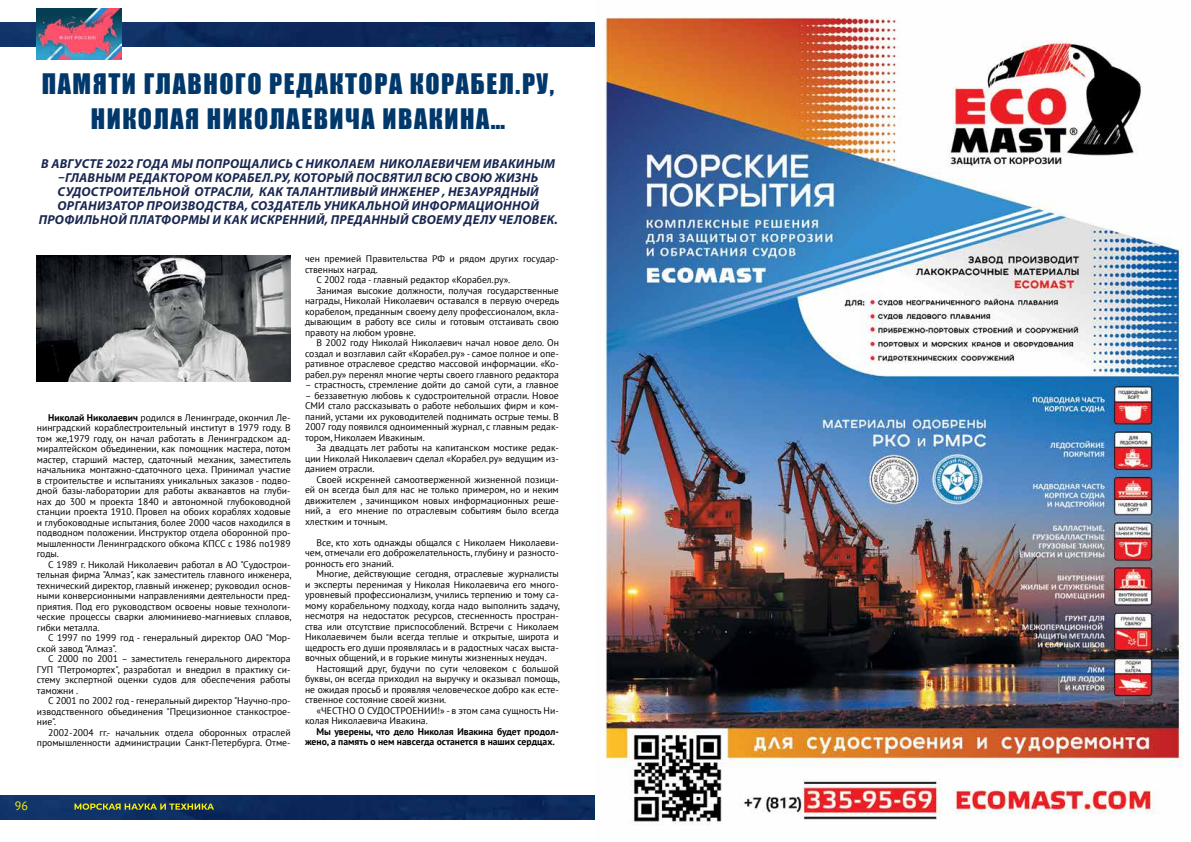
<style>
.page{position:relative;width:1191px;height:842px;background:#fff}
.page>*{position:absolute;margin:0;border:0;box-sizing:border-box;transform-origin:0 0}
.t1{font:26px/35px "Impact";letter-spacing:.06em;color:#00386c;text-align:center}
.t2{font:italic 700 13px/14px "Myriad Pro";letter-spacing:.02em;color:#192751;text-align:center}
.t3{font:12px "PT Sans";color:#fff200}
.t4{font:9.6px/10.5px "PT Sans";color:#000;text-align:justify}
.t5{font:700 9.6px/10.5px "PT Sans";color:#000}
.s1{font-weight:700}
</style>
<div class="page">
<img style="left:0;top:23px;width:595px;height:24px">
<img style="left:0;top:795px;width:595px;height:24px">
<svg style="left:74px;top:803px;width:140px;height:7px"></svg>
<img style="left:37px;top:9px;width:84px;height:51px">
<img style="left:37px;top:255px;width:253px;height:127px">
<img style="left:605px;top:17px;width:579px;height:808px">
<h1 class="t1" style="left:42px;top:66px;width:514px">ПАМЯТИ ГЛАВНОГО РЕДАКТОРА КОРАБЕЛ.РУ,<br>НИКОЛАЯ НИКОЛАЕВИЧА ИВАКИНА…</h1>
<p class="t2" style="left:39px;top:156px;width:520px">В АВГУСТЕ 2022 ГОДА МЫ ПОПРОЩАЛИСЬ С НИКОЛАЕМ НИКОЛАЕВИЧЕМ ИВАКИНЫМ –ГЛАВНЫМ РЕДАКТОРОМ КОРАБЕЛ.РУ, КОТОРЫЙ ПОСВЯТИЛ ВСЮ СВОЮ ЖИЗНЬ СУДОСТРОИТЕЛЬНОЙ ОТРАСЛИ, КАК ТАЛАНТЛИВЫЙ ИНЖЕНЕР , НЕЗАУРЯДНЫЙ ОРГАНИЗАТОР ПРОИЗВОДСТВА, СОЗДАТЕЛЬ УНИКАЛЬНОЙ ИНФОРМАЦИОННОЙ ПРОФИЛЬНОЙ ПЛАТФОРМЫ И КАК ИСКРЕННИЙ, ПРЕДАННЫЙ СВОЕМУ ДЕЛУ ЧЕЛОВЕК.</p>
<p class="t4" style="left:37px;top:412px;width:256px;text-indent:11px"><span class="s1">Николай Николаевич</span> родился в Ленинграде, окончил Ле&shy;нинградский кораблестроительный институт в 1979 году. В том же,1979 году, он начал работать в Ленинградском ад&shy;миралтейском объединении, как помощник мастера, потом мастер, старший мастер, сдаточный механик, заместитель начальника монтажно-сдаточного цеха. Принимал участие в строительстве и испытаниях уникальных заказов - подво&shy;дной базы-лаборатории для работы акванавтов на глуби&shy;нах до 300 м проекта 1840 и автономной глубоководной станции проекта 1910. Провел на обоих кораблях ходовые и глубоководные испытания, более 2000 часов находился в подводном положении. Инструктор отдела оборонной про&shy;мышленности Ленинградского обкома КПСС с 1986 по1989 годы.</p>
<p class="t4" style="left:37px;top:559px;width:256px;text-indent:11px">С 1989 г. Николай Николаевич работал в АО "Судострои&shy;тельная фирма "Алмаз", как заместитель главного инженера, технический директор, главный инженер; руководил основ&shy;ными конверсионными направлениями деятельности пред&shy;приятия. Под его руководством освоены новые технологи&shy;ческие процессы сварки алюминиево-магниевых сплавов, гибки металла.</p>
<p class="t4" style="left:37px;top:633px;width:255px;text-indent:11px">С 1997 по 1999 год - генеральный директор ОАО "Мор&shy;ской завод "Алмаз".</p>
<p class="t4" style="left:37px;top:654px;width:255px;text-indent:11px">С 2000 по 2001 – заместитель генерального директора ГУП "Петромортех", разработал и внедрил в практику си&shy;стему экспертной оценки судов для обеспечения работы таможни .</p>
<p class="t4" style="left:37px;top:696px;width:255px;text-indent:11px">С 2001 по 2002 год - генеральный директор "Научно-про&shy;изводственного объединения "Прецизионное станкострое&shy;ние".</p>
<p class="t4" style="left:37px;top:727px;width:255px;text-align:right">2002-2004 гг.- начальник отдела оборонных отраслей промышленности администрации Санкт-Петербурга. Отме-</p>
<p class="t4" style="left:305px;top:254px;width:255px">чен премией Правительства РФ и рядом других государ-</p>
<p class="t4" style="left:305px;top:264px;width:74px">ственных наград.</p>
<p class="t4" style="left:316px;top:275px;width:195px">С 2002 года - главный редактор «Корабел.ру».</p>
<p class="t4" style="left:316px;top:285px;width:244px">Занимая высокие должности, получая государственные</p>
<p class="t4" style="left:305px;top:296px;width:256px">награды, Николай Николаевич оставался в первую очередь</p>
<p class="t4" style="left:305px;top:306px;width:255px">корабелом, преданным своему делу профессионалом, вкла-</p>
<p class="t4" style="left:305px;top:317px;width:255px">дывающим в работу все силы и готовым отстаивать свою</p>
<p class="t4" style="left:305px;top:327px;width:112px">правоту на любом уровне.</p>
<p class="t4" style="left:316px;top:338px;width:244px">В 2002 году Николай Николаевич начал новое дело. Он</p>
<p class="t4" style="left:305px;top:348px;width:255px">создал и возглавил сайт «Корабел.ру» - самое полное и опе-</p>
<p class="t4" style="left:305px;top:359px;width:255px">ративное отраслевое средство массовой информации. «Ко-</p>
<p class="t4" style="left:305px;top:369px;width:255px">рабел.ру» перенял многие черты своего главного редактора</p>
<p class="t4" style="left:305px;top:380px;width:255px">– страстность, стремление дойти до самой сути, а главное</p>
<p class="t4" style="left:305px;top:390px;width:255px">– беззаветную любовь к судостроительной отрасли. Новое СМИ стало рассказывать о работе небольших фирм и ком&shy;паний, устами их руководителей поднимать острые темы. В 2007 году появился одноименный журнал, с главным редак&shy;тором, Николаем Ивакиным.</p>
<p class="t4" style="left:305px;top:443px;width:255px;text-indent:11px">За двадцать лет работы на капитанском мостике редак&shy;ции Николай Николаевич сделал «Корабел.ру» ведущим из&shy;данием отрасли.</p>
<p class="t4" style="left:305px;top:474px;width:255px;text-indent:11px">Своей искренней самоотверженной жизненной позици&shy;ей он всегда был для нас не только примером, но и неким движителем , зачинщиком новых информационных реше&shy;ний, а его мнение по отраслевым событиям было всегда хлестким и точным.</p>
<p class="t4" style="left:305px;top:537px;width:255px;text-indent:11px">Все, кто хоть однажды общался с Николаем Николаеви&shy;чем, отмечали его доброжелательность, глубину и разносто&shy;ронность его знаний.</p>
<p class="t4" style="left:305px;top:569px;width:256px;text-indent:11px">Многие, действующие сегодня, отраслевые журналисты и эксперты перенимая у Николая Николаевича его много&shy;уровневый профессионализм, учились терпению и тому са&shy;мому корабельному подходу, когда надо выполнить задачу, несмотря на недостаток ресурсов, стесненность простран&shy;ства или отсутствие приспособлений. Встречи с Николаем Николаевичем были всегда теплые и открытые, широта и щедрость его души проявлялась и в радостных часах выста&shy;вочных общений, и в горькие минуты жизненных неудач.</p>
<p class="t4" style="left:305px;top:663px;width:256px;text-indent:11px">Настоящий друг, будучи по сути человеком с большой буквы, он всегда приходил на выручку и оказывал помощь, не ожидая просьб и проявляя человеческое добро как есте&shy;ственное состояние своей жизни.</p>
<p class="t4" style="left:305px;top:705px;width:255px;text-indent:11px">«ЧЕСТНО О СУДОСТРОЕНИИ!» - в этом сама сущность Ни&shy;колая Николаевича Ивакина.</p>
<p class="t5" style="left:305px;top:726px;width:255px;text-indent:11px">Мы уверены, что дело Николая Ивакина будет продол&shy;жено, а память о нем навсегда останется в наших сердцах.</p>
<p class="t3" style="left:15px;top:798px;width:15px">96</p>
</div>
